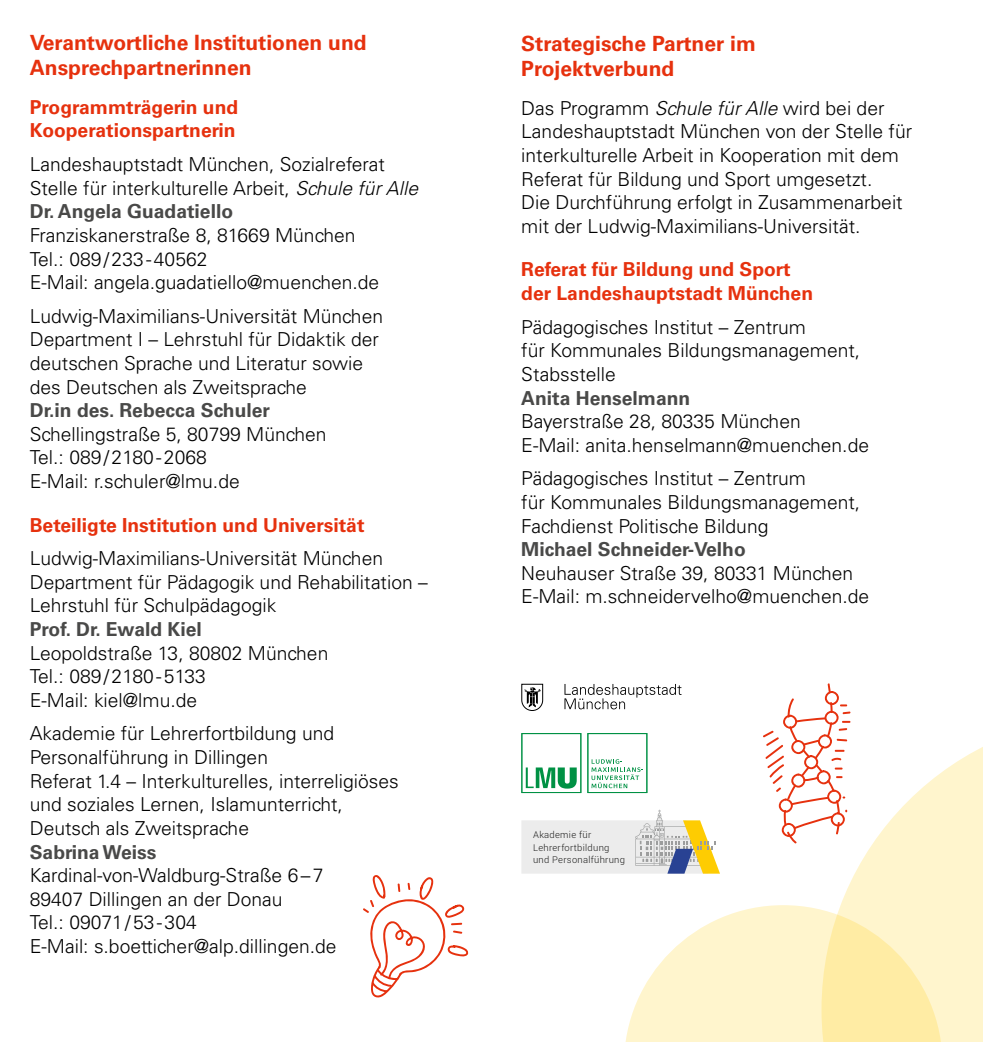
<style>
.page{position:relative;width:983px;height:1042px;background:#fff}
.page>*{position:absolute;margin:0;border:0;box-sizing:border-box;transform-origin:0 0}
.t1{font:700 21px/25.4px "Univers LT Std";color:#e6310e}
.t2{font:300 19.25px/23.6px "Univers LT Std";color:#000}
.t3{font:700 19.25px/23.6px "Univers LT Std";color:#e6310e}
.t4{font:700 19.25px "Univers LT Std";color:#494948}
.t5{font:300 9.45px/12.2px "Roboto";letter-spacing:.03em;color:#1c1c1b}
.s1{font-style:italic}
.s2{font-weight:700;color:#494948}
</style>
<div class="page">
<svg style="left:625px;top:905px;width:196px;height:137px;fill:#fff5cd"></svg>
<svg style="left:363px;top:875px;width:105px;height:123px"></svg>
<svg style="left:763px;top:683px;width:87px;height:161px"></svg>
<svg style="left:821px;top:715px;width:161px;height:327px;fill:#fff5cd"></svg>
<svg style="left:525px;top:767px;width:51px;height:21px"></svg>
<div style="left:521px;top:733px;width:60px;height:60px;border:1px solid #009144"></div>
<svg style="left:591px;top:759px;width:52px;height:29px"></svg>
<div style="left:587px;top:733px;width:60px;height:60px;border:1px solid #009144"></div>
<svg style="left:521px;top:810px;width:198px;height:63px"></svg>
<svg style="left:564px;top:684px;width:117px;height:25px"></svg>
<svg style="left:521px;top:683px;width:22px;height:28px"></svg>
<p class="t1" style="left:30px;top:30px;width:338px">Verantwortliche Institutionen und<br>Ansprechpartnerinnen</p>
<p class="t3" style="left:30px;top:95px;width:210px">Programmträgerin und<br>Kooperationspartnerin</p>
<p class="t2" style="left:30px;top:152px;width:390px">Landeshauptstadt München, Sozialreferat<br>Stelle für interkulturelle Arbeit, <span class="s1">Schule für Alle<br></span><span class="s2">Dr. Angela Guadatiello</span></p>
<p class="t2" style="left:30px;top:223px;width:351px">Franziskanerstraße 8, 81669 München<br>Tel.: 089/233 - 40562<br>E-Mail: angela.guadatiello@muenchen.de</p>
<p class="t2" style="left:30px;top:304px;width:355px">Ludwig-Maximilians-Universität München Department I – Lehrstuhl für Didaktik der deutschen Sprache und Literatur sowie des Deutschen als Zweitsprache</p>
<p class="t4" style="left:30px;top:399px;width:242px">Dr.in des. Rebecca Schuler</p>
<p class="t2" style="left:30px;top:422px;width:298px">Schellingstraße 5, 80799 München<br>Tel.: 089/2180 - 2068<br>E-Mail: r.schuler@lmu.de</p>
<p class="t3" style="left:30px;top:513px;width:336px">Beteiligte Institution und Universität</p>
<p class="t2" style="left:30px;top:546px;width:399px">Ludwig-Maximilians-Universität München<br>Department für Pädagogik und Rehabilitation –<br>Lehrstuhl für Schulpädagogik</p>
<p class="t4" style="left:30px;top:618px;width:173px">Prof. Dr. Ewald Kiel</p>
<p class="t2" style="left:30px;top:641px;width:300px">Leopoldstraße 13, 80802 München<br>Tel.: 089/2180 - 5133<br>E-Mail: kiel@lmu.de</p>
<p class="t2" style="left:30px;top:722px;width:370px">Akademie für Lehrerfortbildung und Personalführung in Dillingen<br>Referat 1.4 – Interkulturelles, interreligiöses und soziales Lernen, Islamunterricht, Deutsch als Zweitsprache</p>
<p class="t4" style="left:30px;top:840px;width:128px">Sabrina Weiss</p>
<p class="t2" style="left:30px;top:863px;width:308px">Kardinal-von-Waldburg-Straße 6–7<br>89407 Dillingen an der Donau<br>Tel.: 09071/53 - 304<br>E-Mail: s.boetticher@alp.dillingen.de</p>
<p class="t1" style="left:521px;top:31px;width:236px">Strategische Partner im<br>Projektverbund</p>
<p class="t2" style="left:521px;top:96px;width:392px">Das Programm <span class="s1">Schule für Alle</span> wird bei der Landeshauptstadt München von der Stelle für interkulturelle Arbeit in Kooperation mit dem Referat für Bildung und Sport umgesetzt.<br>Die Durchführung erfolgt in Zusammenarbeit mit der Ludwig-Maximilians-Universität.</p>
<p class="t3" style="left:521px;top:258px;width:293px">Referat für Bildung und Sport der Landeshauptstadt München</p>
<p class="t2" style="left:521px;top:315px;width:340px">Pädagogisches Institut – Zentrum<br>für Kommunales Bildungsmanagement,<br>Stabsstelle</p>
<p class="t4" style="left:521px;top:386px;width:170px">Anita Henselmann</p>
<p class="t2" style="left:521px;top:409px;width:349px">Bayerstraße 28, 80335 München<br>E-Mail: anita.henselmann@muenchen.de</p>
<p class="t2" style="left:521px;top:467px;width:340px">Pädagogisches Institut – Zentrum<br>für Kommunales Bildungsmanagement,<br>Fachdienst Politische Bildung</p>
<p class="t4" style="left:521px;top:538px;width:226px">Michael Schneider-Velho</p>
<p class="t2" style="left:521px;top:561px;width:349px">Neuhauser Straße 39, 80331 München<br>E-Mail: m.schneidervelho@muenchen.de</p>
<p class="t5" style="left:533px;top:828px;width:93px">Akademie für<br>Lehrerfortbildung und Personalführung</p>
</div>
